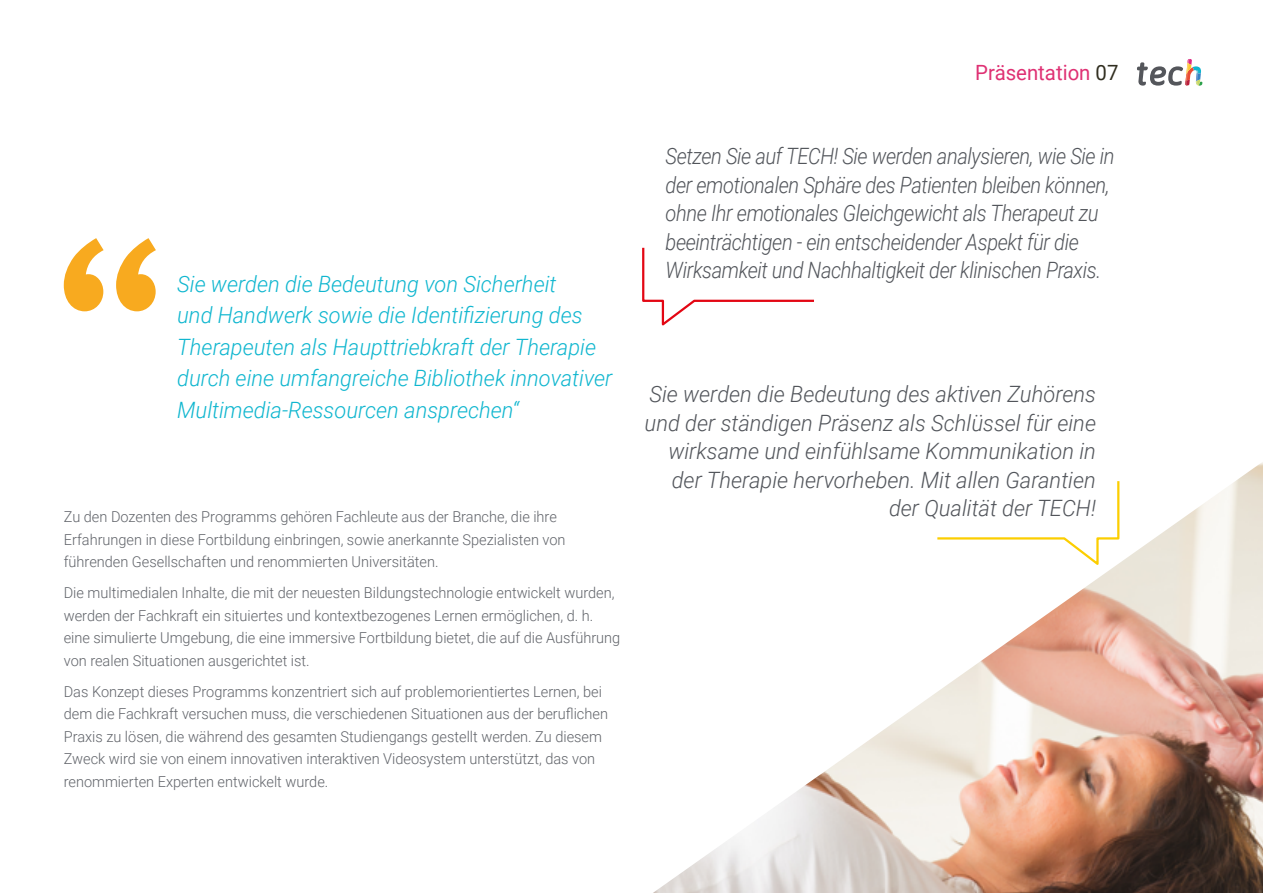
<style>
.page{position:relative;width:1263px;height:893px;background:#fff}
.page>*{position:absolute;margin:0;border:0;box-sizing:border-box;transform-origin:0 0}
.t1{font:italic 300 22.5px/28.5px "Roboto";letter-spacing:-.02em;color:#52555b;scale:.89 1}
.t2{font:italic 300 22.5px/31.5px "Roboto";color:#0fb6cf}
.t3{font:italic 300 22.5px/28.5px "Roboto";color:#52555b;text-align:right}
.t4{font:21px "Roboto";color:#df3174}
.t5{font:300 15px/22.5px "Roboto";color:#61646a}
.s1{color:#312e20}
</style>
<div class="page">
<svg style="left:64px;top:238px;width:92px;height:73px"></svg>
<svg style="left:642px;top:247px;width:172px;height:79px"></svg>
<img style="left:653px;top:462px;width:610px;height:431px">
<svg style="left:1137px;top:59px;width:65px;height:27px"></svg>
<h2 class="t4" style="left:975px;top:57px;width:145px">Präsentation <span class="s1">07</span></h2>
<h1 class="t2" style="left:177px;top:267px;width:437px">Sie werden die Bedeutung von Sicherheit<br>und Handwerk sowie die Identifizierung des Therapeuten als Haupttriebkraft der Therapie durch eine umfangreiche Bibliothek innovativer Multimedia-Ressourcen ansprechen“</h1>
<p class="t5" style="left:64px;top:505px;width:503px">Zu den Dozenten des Programms gehören Fachleute aus der Branche, die ihre<br>Erfahrungen in diese Fortbildung einbringen, sowie anerkannte Spezialisten von führenden Gesellschaften und renommierten Universitäten.</p>
<p class="t5" style="left:64px;top:581px;width:558px">Die multimedialen Inhalte, die mit der neuesten Bildungstechnologie entwickelt wurden, werden der Fachkraft ein situiertes und kontextbezogenes Lernen ermöglichen, d. h. eine simulierte Umgebung, die eine immersive Fortbildung bietet, die auf die Ausführung von realen Situationen ausgerichtet ist.</p>
<p class="t5" style="left:64px;top:679px;width:546px">Das Konzept dieses Programms konzentriert sich auf problemorientiertes Lernen, bei dem die Fachkraft versuchen muss, die verschiedenen Situationen aus der beruflichen Praxis zu lösen, die während des gesamten Studiengangs gestellt werden. Zu diesem Zweck wird sie von einem innovativen interaktiven Videosystem unterstützt, das von renommierten Experten entwickelt wurde.</p>
<p class="t1" style="left:666px;top:141px;width:506px">Setzen Sie auf TECH! Sie werden analysieren, wie Sie in der emotionalen Sphäre des Patienten bleiben können, ohne Ihr emotionales Gleichgewicht als Therapeut zu beeinträchtigen - ein entscheidender Aspekt für die Wirksamkeit und Nachhaltigkeit der klinischen Praxis.</p>
<h1 class="t3" style="left:645px;top:379px;width:453px">Sie werden die Bedeutung des aktiven Zuhörens und der ständigen Präsenz als Schlüssel für eine wirksame und einfühlsame Kommunikation in der Therapie hervorheben. Mit allen Garantien der Qualität der TECH!</h1>
</div>
